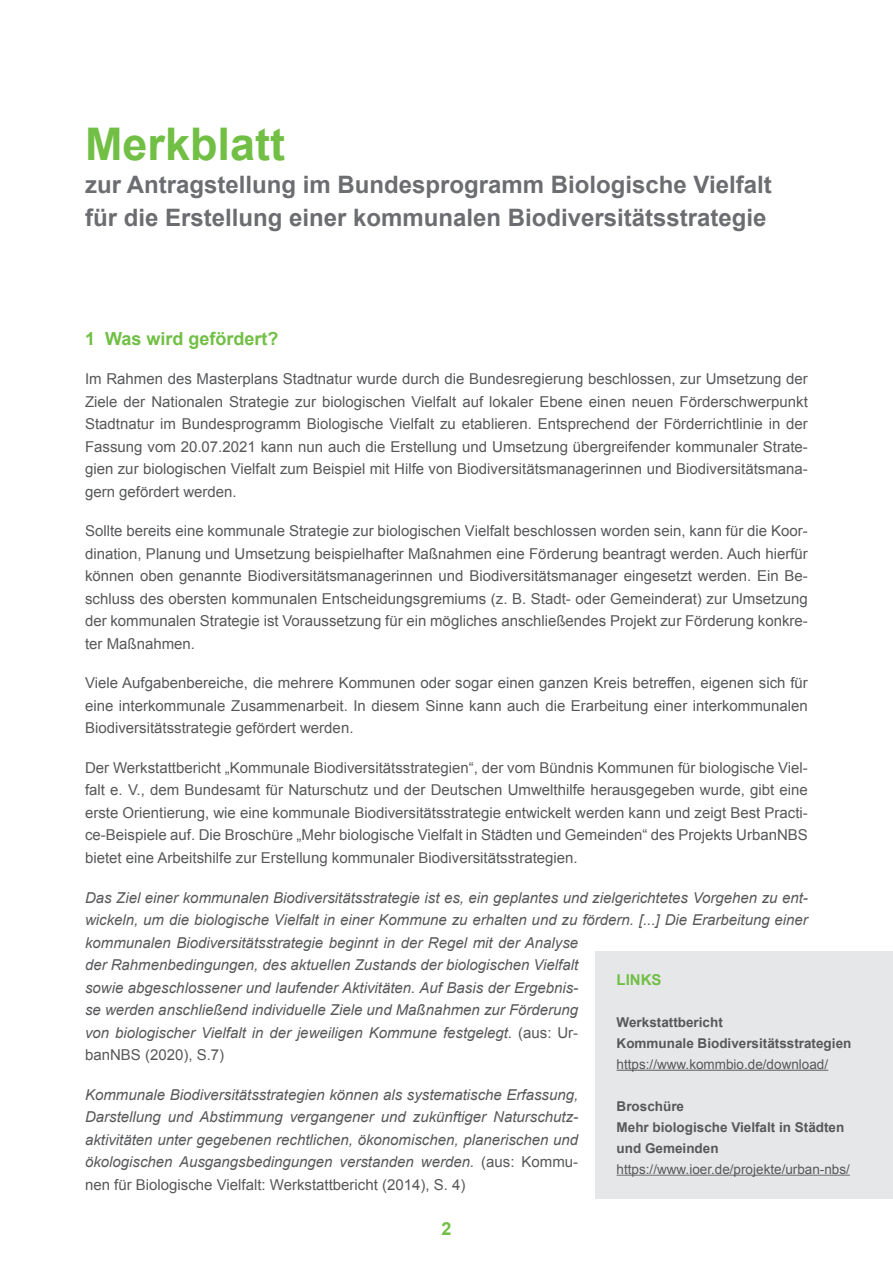
<style>
.page{position:relative;width:893px;height:1263px;background:#fff}
.page>*{position:absolute;margin:0;border:0;box-sizing:border-box;transform-origin:0 0}
.t1{font:700 45px "Arial";color:#71bf44}
.t2{font:700 24px/33px "Arial";color:#6c6d70}
.t3{font:700 18px "Arial";color:#71bf44}
.t4{font:15px/22.5px "Arial";color:#57585a;text-align:justify}
.t5{font:italic 15px/22.5px "Arial";color:#57585a}
.t6{font:700 15px "Arial";color:#71bf44}
.t7{font:700 13.5px/21px "Arial";color:#57585a}
.t8{font:13.5px "Arial";color:#57585a}
.s1{font-style:normal}
</style>
<div class="page">
<div style="left:595px;top:951px;width:298px;height:247px;background:#e6e7e9"></div>
<hr style="left:617px;top:1070px;width:211px;height:1px;background:#57585a">
<hr style="left:617px;top:1175px;width:233px;height:1px;background:#6c6d70">
<h1 class="t1" style="left:85px;top:115px;width:202px">Merkblatt</h1>
<h2 class="t2" style="left:85px;top:169px;width:688px">zur Antragstellung im Bundesprogramm Biologische Vielfalt für die Erstellung einer kommunalen Biodiversitätsstrategie</h2>
<p class="t3" style="left:85px;top:327px;width:195px">1 Was wird gefördert?</p>
<p class="t4" style="left:85px;top:368px;width:724px">Im Rahmen des Masterplans Stadtnatur wurde durch die Bundesregierung beschlossen, zur Umsetzung der Ziele der Nationalen Strategie zur biologischen Vielfalt auf lokaler Ebene einen neuen Förderschwerpunkt Stadtnatur im Bundesprogramm Biologische Vielfalt zu etablieren. Entsprechend der Förderrichtlinie in der Fassung vom 20.07.2021 kann nun auch die Erstellung und Umsetzung übergreifender kommunaler Strate&shy;gien zur biologischen Vielfalt zum Beispiel mit Hilfe von Biodiversitätsmanagerinnen und Biodiversitätsmana&shy;gern gefördert werden.</p>
<p class="t4" style="left:85px;top:520px;width:724px">Sollte bereits eine kommunale Strategie zur biologischen Vielfalt beschlossen worden sein, kann für die Koor&shy;dination, Planung und Umsetzung beispielhafter Maßnahmen eine Förderung beantragt werden. Auch hierfür können oben genannte Biodiversitätsmanagerinnen und Biodiversitätsmanager eingesetzt werden. Ein Be&shy;schluss des obersten kommunalen Entscheidungsgremiums (z. B. Stadt- oder Gemeinderat) zur Umsetzung der kommunalen Strategie ist Voraussetzung für ein mögliches anschließendes Projekt zur Förderung konkre&shy;ter Maßnahmen.</p>
<p class="t4" style="left:85px;top:672px;width:724px">Viele Aufgabenbereiche, die mehrere Kommunen oder sogar einen ganzen Kreis betreffen, eigenen sich für eine interkommunale Zusammenarbeit. In diesem Sinne kann auch die Erarbeitung einer interkommunalen Biodiversitätsstrategie gefördert werden.</p>
<p class="t4" style="left:85px;top:757px;width:724px">Der Werkstattbericht „Kommunale Biodiversitätsstrategien“, der vom Bündnis Kommunen für biologische Viel&shy;falt e. V., dem Bundesamt für Naturschutz und der Deutschen Umwelthilfe herausgegeben wurde, gibt eine erste Orientierung, wie eine kommunale Biodiversitätsstrategie entwickelt werden kann und zeigt Best Practi&shy;ce-Beispiele auf. Die Broschüre „Mehr biologische Vielfalt in Städten und Gemeinden“ des Projekts UrbanNBS bietet eine Arbeitshilfe zur Erstellung kommunaler Biodiversitätsstrategien.</p>
<p class="t5" style="left:85px;top:886px;width:724px">Das Ziel einer kommunalen Biodiversitätsstrategie ist es, ein geplantes und zielgerichtetes Vorgehen zu ent&shy;wickeln, um die biologische Vielfalt in einer Kommune zu erhalten und zu fördern. [...] Die Erarbeitung einer kommunalen Biodiversitätsstrategie beginnt in der Regel mit der Analyse<br>der Rahmenbedingungen, des aktuellen Zustands der biologischen Vielfalt<br>sowie abgeschlossener und laufender Aktivitäten. Auf Basis der Ergebnis-<br>se werden anschließend individuelle Ziele und Maßnahmen zur Förderung<br>von biologischer Vielfalt in der jeweiligen Kommune festgelegt. <span class="s1">(aus: Ur-<br>banNBS (2020), S.7)</span></p>
<p class="t5" style="left:85px;top:1083px;width:495px;text-align:justify">Kommunale Biodiversitätsstrategien können als systematische Erfassung, Darstellung und Abstimmung vergangener und zukünftiger Naturschutz&shy;aktivitäten unter gegebenen rechtlichen, ökonomischen, planerischen und ökologischen Ausgangsbedingungen verstanden werden. <span class="s1">(aus: Kommu&shy;nen für Biologische Vielfalt: Werkstattbericht (2014), S. 4)</span></p>
<p class="t3" style="left:441px;top:1217px;width:12px">2</p>
<p class="t6" style="left:617px;top:969px;width:46px">LINKS</p>
<p class="t7" style="left:617px;top:1012px;width:236px">Werkstattbericht<br>Kommunale Biodiversitätsstrategien</p>
<p class="t8" style="left:617px;top:1055px;width:213px">https://www.kommbio.de/download/</p>
<p class="t7" style="left:617px;top:1096px;width:229px">Broschüre<br>Mehr biologische Vielfalt in Städten und Gemeinden</p>
<p class="t8" style="left:617px;top:1160px;width:235px">https://www.ioer.de/projekte/urban-nbs/</p>
</div>
